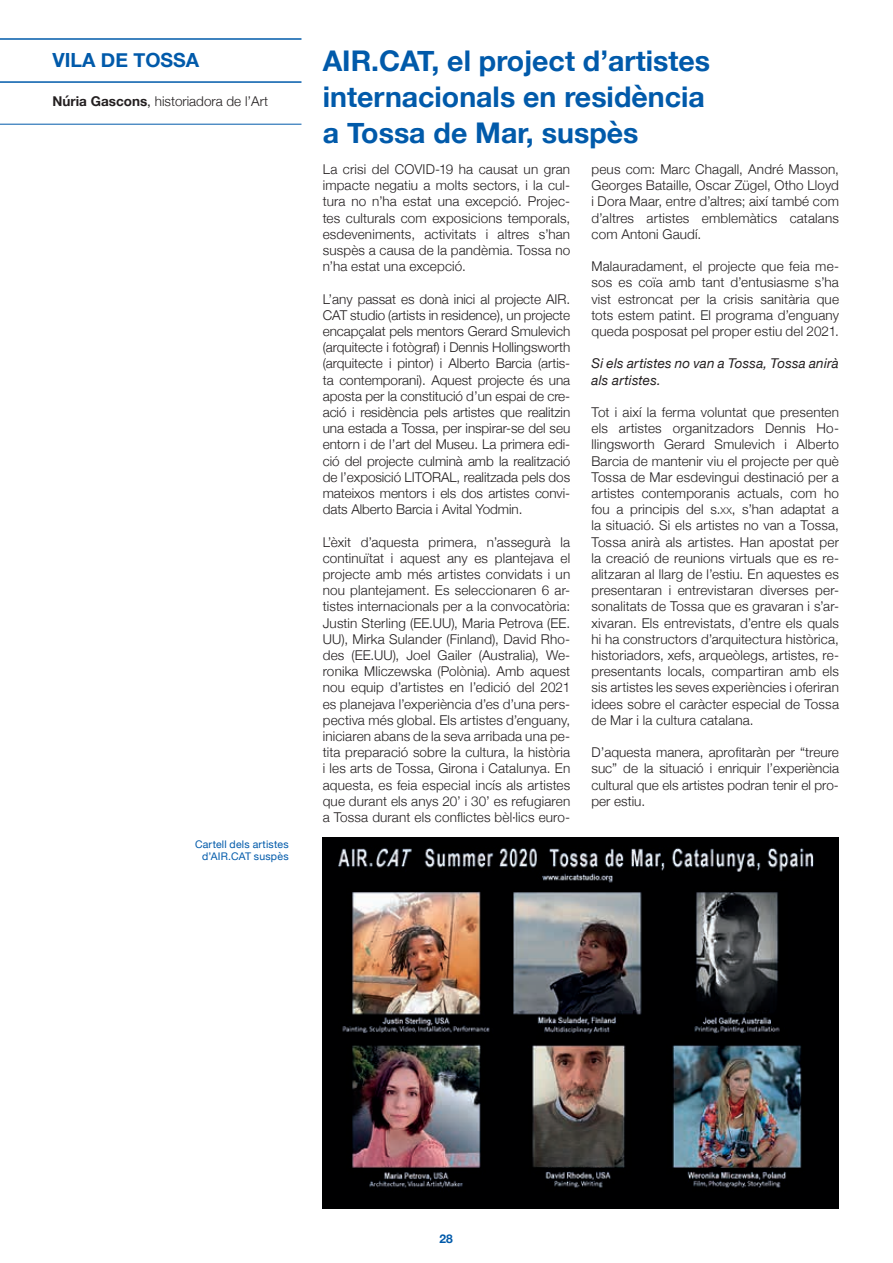
<style>
.page{position:relative;width:893px;height:1263px;background:#fff}
.page>*{position:absolute;margin:0;border:0;box-sizing:border-box;transform-origin:0 0}
.t1{font:700 28.5px/36px "Helvetica Neue";color:#015aaa}
.t2{font:700 19.5px "Helvetica Neue";color:#015aaa}
.t3{font:300 13.5px/16.2px "Helvetica Neue";letter-spacing:.01em;color:#231f20;text-align:justify}
.t4{font:italic 13.5px/16.2px "Helvetica Neue";letter-spacing:.015em;color:#231f20}
.t5{font:700 12px "Helvetica Neue";color:#015aaa}
.t6{font:10.5px/12.6px "Helvetica Neue";letter-spacing:.02em;color:#015aaa;text-align:right}
.s1{font-weight:700}
.s2{font-weight:400}
.s3{font-size:9.45px}
</style>
<div class="page">
<img style="left:323px;top:838px;width:515px;height:371px">
<hr style="left:0;top:38px;width:301px;height:2px;background:#015aaa">
<hr style="left:0;top:81px;width:301px;height:2px;background:#015aaa">
<hr style="left:0;top:124px;width:301px;height:1px;background:#015aaa">
<h2 class="t2" style="left:53px;top:45px;width:148px">VILA DE TOSSA</h2>
<p class="t3" style="left:53px;top:93px;width:217px"><span class="s1">Núria Gascons</span><span class="s2">,</span> historiadora de l’Art</p>
<p class="t6" style="left:195px;top:838px;width:95px">Cartell dels artistes d’AIR.CAT suspès</p>
<h1 class="t1" style="left:323px;top:44px;width:389px">AIR.CAT, el project d’artistes internacionals en residència a Tossa de Mar, suspès</h1>
<p class="t3" style="left:323px;top:160px;width:249px">La crisi del COVID-19 ha causat un gran impacte negatiu a molts sectors, i la cul&shy;tura no n’ha estat una excepció. Projec&shy;tes culturals com exposicions temporals, esdeveniments, activitats i altres s’han suspès a causa de la pandèmia. Tossa no n’ha estat una excepció.</p>
<p class="t3" style="left:323px;top:290px;width:249px">L’any passat es donà inici al projecte AIR.<br>CAT studio (artists in residence), un projecte encapçalat pels mentors Gerard Smulevich (arquitecte i fotògraf) i Dennis Hollingsworth (arquitecte i pintor) i Alberto Barcia (artis&shy;ta contemporani). Aquest projecte és una aposta per la constitució d’un espai de cre&shy;ació i residència pels artistes que realitzin una estada a Tossa, per inspirar-se del seu entorn i de l’art del Museu. La primera edi&shy;ció del projecte culminà amb la realització de l’exposició LITORAL, realitzada pels dos mateixos mentors i els dos artistes convi&shy;dats Alberto Barcia i Avital Yodmin.</p>
<p class="t3" style="left:323px;top:533px;width:249px">L’èxit d’aquesta primera, n’assegurà la continuïtat i aquest any es plantejava el projecte amb més artistes convidats i un nou plantejament. Es seleccionaren 6 ar&shy;tistes internacionals per a la convocatòria:<br>Justin Sterling (EE.UU), Maria Petrova (EE.<br>UU), Mirka Sulander (Finland), David Rho&shy;des (EE.UU), Joel Gailer (Australia), We&shy;ronika Mliczewska (Polònia). Amb aquest nou equip d’artistes en l’edició del 2021 es planejava l’experiència d’es d’una pers&shy;pectiva més global. Els artistes d’enguany, iniciaren abans de la seva arribada una pe&shy;tita preparació sobre la cultura, la història i les arts de Tossa, Girona i Catalunya. En aquesta, es feia especial incís als artistes que durant els anys 20’ i 30’ es refugiaren a Tossa durant els conflictes bèl·lics euro-</p>
<p class="t3" style="left:591px;top:160px;width:249px">peus com: Marc Chagall, André Masson, Georges Bataille, Oscar Zügel, Otho Lloyd i Dora Maar, entre d’altres; així també com d’altres artistes emblemàtics catalans com Antoni Gaudí.</p>
<p class="t3" style="left:591px;top:257px;width:249px">Malauradament, el projecte que feia me&shy;sos es coïa amb tant d’entusiasme s’ha vist estroncat per la crisis sanitària que tots estem patint. El programa d’enguany queda posposat pel proper estiu del 2021.</p>
<p class="t4" style="left:591px;top:356px;width:249px">Si els artistes no van a Tossa, Tossa anirà als artistes.</p>
<p class="t3" style="left:591px;top:403px;width:249px">Tot i així la ferma voluntat que presenten els artistes organitzadors Dennis Ho&shy;llingsworth Gerard Smulevich i Alberto Barcia de mantenir viu el projecte per què Tossa de Mar esdevingui destinació per a artistes contemporanis actuals, com ho fou a principis del s.<span class="s3">xx</span>, s’han adaptat a la situació. Si els artistes no van a Tossa, Tossa anirà als artistes. Han apostat per la creació de reunions virtuals que es re&shy;alitzaran al llarg de l’estiu. En aquestes es presentaran i entrevistaran diverses per&shy;sonalitats de Tossa que es gravaran i s’ar&shy;xivaran. Els entrevistats, d’entre els quals hi ha constructors d’arquitectura històrica, historiadors, xefs, arqueòlegs, artistes, re&shy;presentants locals, compartiran amb els sis artistes les seves experiències i oferiran idees sobre el caràcter especial de Tossa de Mar i la cultura catalana.</p>
<p class="t3" style="left:591px;top:743px;width:249px">D’aquesta manera, aprofitaràn per “treure suc” de la situació i enriquir l’experiència cultural que els artistes podran tenir el pro&shy;per estiu.</p>
<p class="t5" style="left:439px;top:1229px;width:15px">28</p>
</div>
